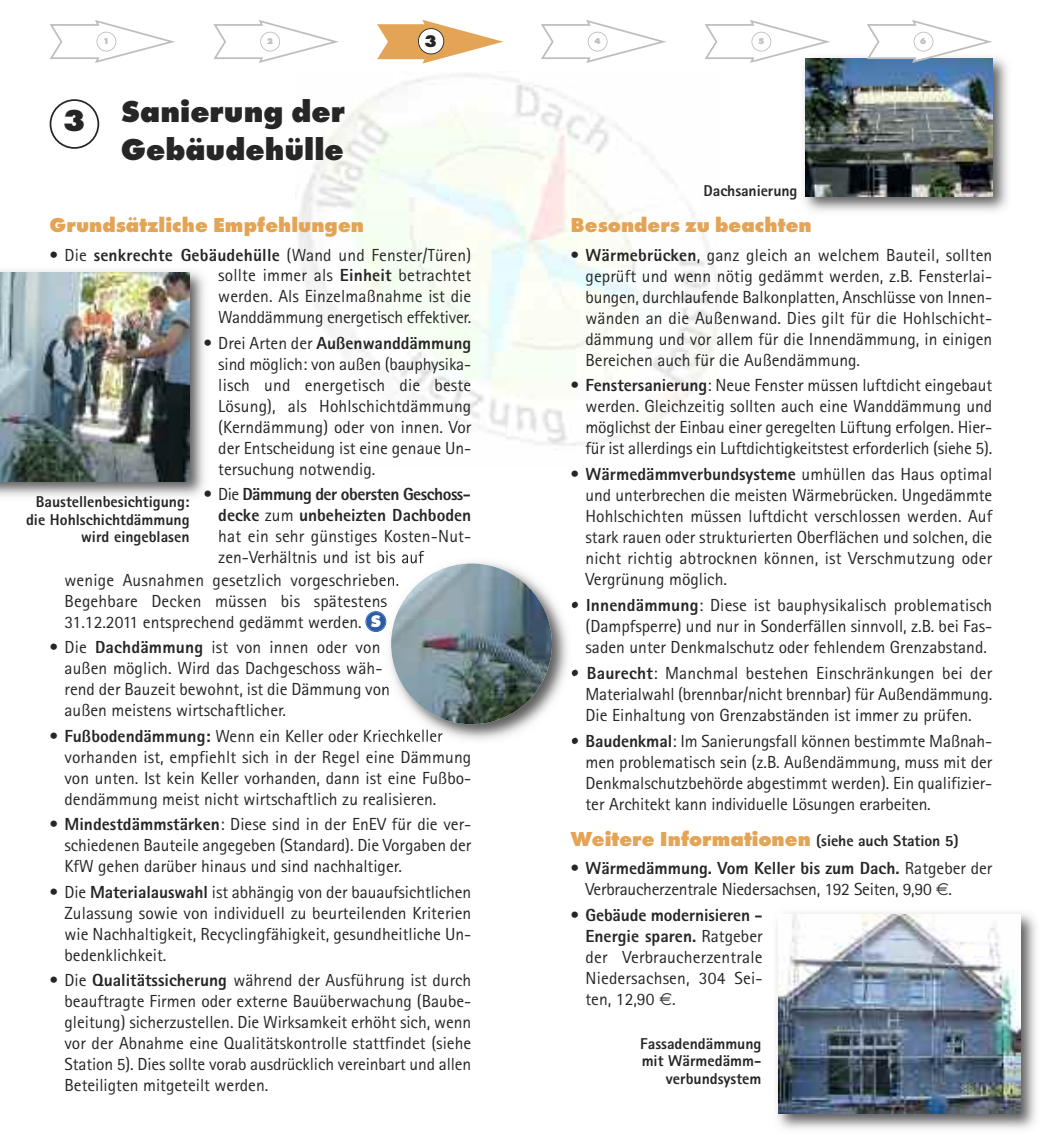
<style>
.page{position:relative;width:1042px;height:1141px;background:#fff}
.page>*{position:absolute;margin:0;border:0;box-sizing:border-box;transform-origin:0 0}
.t1{font:800 31.5px/37.8px "Futura T";color:#272627}
.t2{font:800 21px "Futura T";color:#e4a456}
.t3{font:17.5px/21px "Rotis Sans Serif";color:#272627;text-align:justify}
.t4{font:800 17.5px "Futura T";color:#fff}
.t5{font:800 17.5px "Futura T";color:#272627}
.t6{font:800 15.75px/17.5px "Rotis Sans Serif";color:#272627;text-align:right}
.t7{font:800 8.75px "Futura T";color:#bebebe}
.s1{font-weight:800}
.s2{font-family:"Rotis Sans Serif";font-size:15.75px;color:#272627}
</style>
<div class="page">
<img style="left:298px;top:73px;width:421px;height:373px">
<img style="left:804px;top:57px;width:204px;height:155px">
<img style="left:805px;top:58px;width:187px;height:139px">
<svg style="left:50px;top:99px;width:49px;height:50px"></svg>
<svg style="left:377px;top:20px;width:126px;height:44px"></svg>
<img style="left:0;top:271px;width:205px;height:226px">
<img style="left:0;top:273px;width:189px;height:208px">
<svg style="left:50px;top:20px;width:125px;height:43px"></svg>
<div style="left:97px;top:33px;width:18px;height:18px;background:#fff;border-radius:50%"></div>
<div style="left:96px;top:32px;width:20px;height:20px;border:2px solid #bebebe;border-radius:50%"></div>
<svg style="left:213px;top:20px;width:126px;height:43px"></svg>
<div style="left:261px;top:33px;width:18px;height:18px;background:#fff;border-radius:50%"></div>
<div style="left:260px;top:32px;width:20px;height:20px;border:2px solid #bebebe;border-radius:50%"></div>
<svg style="left:541px;top:20px;width:125px;height:43px"></svg>
<div style="left:588px;top:33px;width:19px;height:18px;background:#fff;border-radius:50%"></div>
<div style="left:588px;top:32px;width:19px;height:20px;border:2px solid #bebebe;border-radius:50%"></div>
<svg style="left:705px;top:20px;width:125px;height:43px"></svg>
<div style="left:752px;top:33px;width:18px;height:18px;background:#fff;border-radius:50%"></div>
<div style="left:751px;top:32px;width:20px;height:20px;border:2px solid #bebebe;border-radius:50%"></div>
<svg style="left:867px;top:20px;width:125px;height:43px"></svg>
<div style="left:914px;top:33px;width:18px;height:18px;background:#fff;border-radius:50%"></div>
<div style="left:913px;top:32px;width:20px;height:20px;border:2px solid #bebebe;border-radius:50%"></div>
<img style="left:777px;top:913px;width:259px;height:216px">
<img style="left:778px;top:915px;width:242px;height:198px">
<img style="left:383px;top:556px;width:189px;height:186px">
<svg style="left:572px;top:602px;width:2px;height:6px"></svg>
<svg style="left:572px;top:670px;width:2px;height:6px"></svg>
<svg style="left:572px;top:738px;width:2px;height:6px"></svg>
<svg style="left:383px;top:730px;width:5px;height:12px"></svg>
<img style="left:391px;top:563px;width:161px;height:161px;border-radius:50%">
<div style="left:366px;top:612px;width:19px;height:19px;background:#295ba7;border-radius:50%"></div>
<div style="left:365px;top:611px;width:21px;height:21px;border:2px solid #295ba7;border-radius:50%"></div>
<div style="left:418px;top:29px;width:26px;height:25px;background:#fff;border-radius:50%"></div>
<div style="left:418px;top:28px;width:26px;height:26px;border:2px solid #272627;border-radius:50%"></div>
<h1 class="t1" style="left:63px;top:101px;width:24px">3</h1>
<p class="t5" style="left:425px;top:31px;width:14px">3</p>
<p class="t7" style="left:103px;top:36px;width:8px">1</p>
<p class="t7" style="left:267px;top:36px;width:8px">2</p>
<p class="t7" style="left:594px;top:36px;width:8px">4</p>
<p class="t7" style="left:758px;top:36px;width:8px">5</p>
<p class="t7" style="left:920px;top:36px;width:8px">6</p>
<h1 class="t1" style="left:121px;top:92px;width:225px">Sanierung der<br>Gebäudehülle</h1>
<p class="t6" style="left:703px;top:184px;width:95px">Dachsanierung</p>
<p class="t2" style="left:50px;top:213px;width:316px">Grundsätzliche Empfehlungen</p>
<p class="t3" style="left:218px;top:246px;width:255px;text-indent:-169px">• Die <span class="s1">senkrechte Gebäudehülle</span> (Wand und Fenster/Türen) sollte immer als <span class="s1">Einheit</span> betrachtet werden. Als Einzelmaßnahme ist die Wanddämmung energetisch effektiver.</p>
<p class="t3" style="left:218px;top:334px;width:255px;text-indent:-15px">• Drei Arten der <span class="s1">Außenwanddämmung </span>sind möglich: von außen (bauphysika&shy;lisch und energetisch die beste Lösung), als Hohlschichtdämmung (Kerndämmung) oder von innen. Vor der Entscheidung ist eine genaue Un&shy;tersuchung notwendig.</p>
<p class="t3" style="left:218px;top:486px;width:255px;text-indent:-15px">• Die <span class="s1">Dämmung der obersten Geschoss&shy;decke</span> zum <span class="s1">unbeheizten Dachboden </span>hat ein sehr günstiges Kosten-Nut&shy;zen-Verhältnis und ist bis auf</p>
<p class="t6" style="left:26px;top:495px;width:165px">Baustellenbesichtigung: die Hohlschichtdämmung wird eingeblasen</p>
<p class="t3" style="left:64px;top:571px;width:336px;text-align:left">wenige Ausnahmen gesetzlich vorgeschrieben.<br>Begehbare Decken müssen bis spätestens<br>31.12.2011 entsprechend gedämmt werden.</p>
<p class="t3" style="left:64px;top:639px;width:327px;text-align:left;text-indent:-15px">• Die <span class="s1">Dachdämmung</span> ist von innen oder von außen möglich. Wird das Dachgeschoss wäh&shy;rend der Bauzeit bewohnt, ist die Dämmung von außen meistens wirtschaftlicher.</p>
<p class="t3" style="left:64px;top:727px;width:408px;text-align:left;text-indent:-15px">• <span class="s1">Fußbodendämmung:</span> Wenn ein Keller oder Kriechkeller vorhanden ist, empfiehlt sich in der Regel eine Dämmung von unten. Ist kein Keller vorhanden, dann ist eine Fußbo&shy;dendämmung meist nicht wirtschaftlich zu realisieren.</p>
<p class="t3" style="left:64px;top:815px;width:408px;text-indent:-15px">• <span class="s1">Mindestdämmstärken</span>: Diese sind in der EnEV für die ver&shy;schiedenen Bauteile angegeben (Standard). Die Vorgaben der KfW gehen darüber hinaus und sind nachhaltiger.</p>
<p class="t3" style="left:64px;top:883px;width:408px;text-indent:-15px">• Die <span class="s1">Materialauswahl</span> ist abhängig von der bauaufsichtlichen Zulassung sowie von individuell zu beurteilenden Kriterien wie Nachhaltigkeit, Recyclingfähigkeit, gesundheitliche Un&shy;bedenklichkeit.</p>
<p class="t3" style="left:64px;top:971px;width:408px;text-indent:-15px">• Die <span class="s1">Qualitätssicherung</span> während der Ausführung ist durch beauftragte Firmen oder externe Bauüberwachung (Baube&shy;gleitung) sicherzustellen. Die Wirksamkeit erhöht sich, wenn vor der Abnahme eine Qualitätskontrolle stattfindet (siehe Station 5). Dies sollte vorab ausdrücklich vereinbart und allen Beteiligten mitgeteilt werden.</p>
<p class="t4" style="left:370px;top:611px;width:12px">S</p>
<p class="t2" style="left:570px;top:213px;width:243px">Besonders zu beachten</p>
<p class="t3" style="left:585px;top:246px;width:408px;text-indent:-15px">• <span class="s1">Wärmebrücken</span>, ganz gleich an welchem Bauteil, sollten geprüft und wenn nötig gedämmt werden, z.B. Fensterlai&shy;bungen, durchlaufende Balkonplatten, Anschlüsse von Innen&shy;wänden an die Außenwand. Dies gilt für die Hohlschicht&shy;dämmung und vor allem für die Innendämmung, in einigen Bereichen auch für die Außendämmung.</p>
<p class="t3" style="left:585px;top:377px;width:408px;text-indent:-15px">• <span class="s1">Fenstersanierung</span>: Neue Fenster müssen luftdicht eingebaut werden. Gleichzeitig sollten auch eine Wanddämmung und möglichst der Einbau einer geregelten Lüftung erfolgen. Hier&shy;für ist allerdings ein Luftdichtigkeitstest erforderlich (siehe 5).</p>
<p class="t3" style="left:585px;top:466px;width:408px;text-indent:-15px">• <span class="s1">Wärmedämmverbundsysteme</span> umhüllen das Haus optimal und unterbrechen die meisten Wärmebrücken. Ungedämmte Hohlschichten müssen luftdicht verschlossen werden. Auf stark rauen oder strukturierten Oberflächen und solchen, die nicht richtig abtrocknen können, ist Verschmutzung oder Vergrünung möglich.</p>
<p class="t3" style="left:585px;top:597px;width:408px;text-indent:-15px">• <span class="s1">Innendämmung</span>: Diese ist bauphysikalisch problematisch (Dampfsperre) und nur in Sonderfällen sinnvoll, z.B. bei Fas&shy;saden unter Denkmalschutz oder fehlendem Grenzabstand.</p>
<p class="t3" style="left:585px;top:665px;width:408px;text-indent:-15px">• <span class="s1">Baurecht</span>: Manchmal bestehen Einschränkungen bei der Materialwahl (brennbar/nicht brennbar) für Außendämmung.<br>Die Einhaltung von Grenzabständen ist immer zu prüfen.</p>
<p class="t3" style="left:585px;top:733px;width:408px;text-indent:-15px">• <span class="s1">Baudenkmal</span>: Im Sanierungsfall können bestimmte Maßnah&shy;men problematisch sein (z.B. Außendämmung, muss mit der Denkmalschutzbehörde abgestimmt werden). Ein qualifizier&shy;ter Architekt kann individuelle Lösungen erarbeiten.</p>
<p class="t2" style="left:570px;top:826px;width:389px">Weitere Informationen <span class="s2">(siehe auch Station 5)</span></p>
<p class="t3" style="left:585px;top:859px;width:408px;text-indent:-15px">• <span class="s1">Wärmedämmung. Vom Keller bis zum Dach.</span> Ratgeber der<br>Verbraucherzentrale Niedersachsen, 192 Seiten, 9,90 .</p>
<p class="t3" style="left:585px;top:906px;width:179px;text-indent:-15px">• <span class="s1">Gebäude modernisieren - Energie sparen.</span> Ratgeber der Verbraucherzentrale Niedersachsen, 304 Sei&shy;ten, 12,90 .</p>
<p class="t6" style="left:640px;top:1036px;width:123px">Fassadendämmung mit Wärmedämm&shy;verbundsystem</p>
</div>
